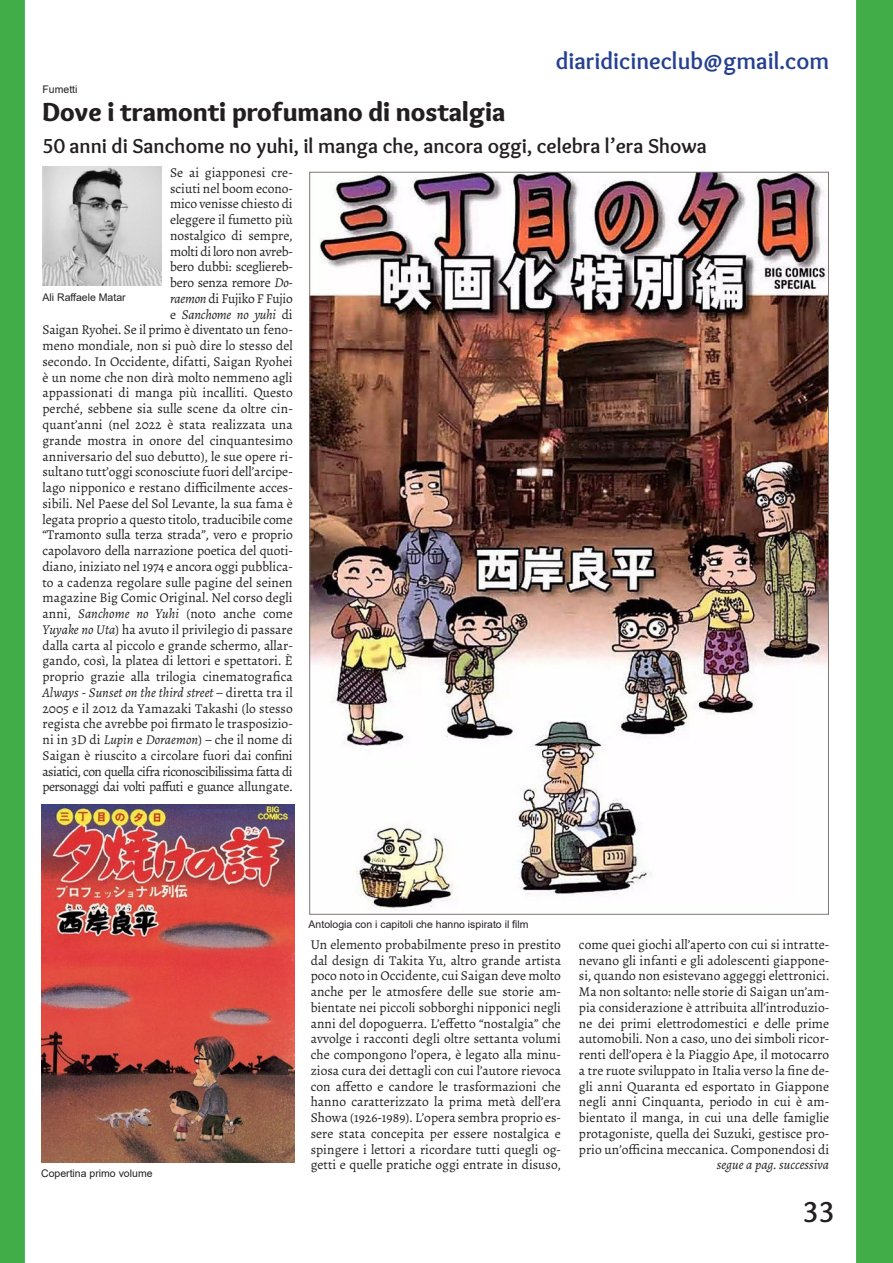
<style>
.page{position:relative;width:893px;height:1263px;background:#fff}
.page>*{position:absolute;margin:0;border:0;box-sizing:border-box;transform-origin:0 0}
.t1{font:700 30px "Overlock";color:#231f20}
.Titolo{font:900 27px "Overlock";color:#231f20}
.t2{font:700 24px "Overlock";color:#25408f}
.Sottotitolo{font:700 21px "Overlock";color:#231f20}
.Testo{font:13.5px/15.8px "Alegreya";color:#231f20;text-align:justify}
.autore_e_segue{font:italic 13.5px "Alegreya";color:#231f20}
.didascalia{font:10.5px "Arial";color:#231f20}
.s1{font-style:italic}
</style>
<div class="page">
<div style="left:856px;top:0;width:37px;height:1263px;background:#41ad49"></div>
<div style="left:0;top:0;width:25px;height:1263px;background:#41ad49"></div>
<img style="left:43px;top:167px;width:119px;height:119px">
<img style="left:312px;top:174px;width:514px;height:736px">
<img style="left:42px;top:805px;width:253px;height:358px">
<h3 class="t2" style="left:556px;top:47px;width:275px">diaridicineclub@gmail.com</h3>
<p class="didascalia" style="left:43px;top:82px;width:37px">Fumetti</p>
<p class="Titolo" style="left:43px;top:95px;width:464px">Dove i tramonti profumano di nostalgia</p>
<p class="Sottotitolo" style="left:43px;top:133px;width:666px">50 anni di Sanchome no yuhi, il manga che, ancora oggi, celebra l’era Showa</p>
<p class="Testo" style="left:43px;top:165px;width:252px;text-align:right">Se ai giapponesi cre-<br>sciuti nel boom econo-<br>mico venisse chiesto di<br>eleggere il fumetto più<br>nostalgico di sempre,<br>molti di loro non avreb-<br>bero dubbi: scegliereb-<br>bero senza remore <span class="s1">Do-<br>raemon</span> di Fujiko F Fujio<br>e <span class="s1">Sanchome no yuhi</span> di<br>Saigan Ryohei. Se il primo è diventato un feno&shy;meno mondiale, non si può dire lo stesso del secondo. In Occidente, difatti, Saigan Ryohei è un nome che non dirà molto nemmeno agli appassionati di manga più incalliti. Questo perché, sebbene sia sulle scene da oltre cin&shy;quant’anni (nel 2022 è stata realizzata una grande mostra in onore del cinquantesimo anniversario del suo debutto), le sue opere ri&shy;sultano tutt’oggi sconosciute fuori dell’arcipe&shy;lago nipponico e restano difficilmente acces&shy;sibili. Nel Paese del Sol Levante, la sua fama è legata proprio a questo titolo, traducibile come “Tramonto sulla terza strada”, vero e proprio capolavoro della narrazione poetica del quoti&shy;diano, iniziato nel 1974 e ancora oggi pubblica&shy;to a cadenza regolare sulle pagine del seinen magazine Big Comic Original. Nel corso degli anni, <span class="s1">Sanchome no Yuhi</span> (noto anche come <span class="s1">Yuyake no Uta</span>) ha avuto il privilegio di passare dalla carta al piccolo e grande schermo, allar&shy;gando, così, la platea di lettori e spettatori. È proprio grazie alla trilogia cinematografica <span class="s1">Always - Sunset on the third street</span> – diretta tra il 2005 e il 2012 da Yamazaki Takashi (lo stesso regista che avrebbe poi firmato le trasposizio&shy;ni in 3D di <span class="s1">Lupin</span> e <span class="s1">Doraemon</span>) – che il nome di Saigan è riuscito a circolare fuori dai confini asiatici, con quella cifra riconoscibilissima fatta di personaggi dai volti paffuti e guance allungate.</p>
<p class="didascalia" style="left:43px;top:290px;width:85px">Ali Raffaele Matar</p>
<p class="didascalia" style="left:41px;top:1166px;width:113px">Copertina primo volume</p>
<p class="didascalia" style="left:309px;top:917px;width:222px">Antologia con i capitoli che hanno ispirato il film</p>
<p class="Testo" style="left:311px;top:936px;width:252px">Un elemento probabilmente preso in prestito dal design di Takita Yu, altro grande artista poco noto in Occidente, cui Saigan deve molto anche per le atmosfere delle sue storie am&shy;bientate nei piccoli sobborghi nipponici negli anni del dopoguerra. L’effetto “nostalgia” che avvolge i racconti degli oltre settanta volumi che compongono l’opera, è legato alla minu&shy;ziosa cura dei dettagli con cui l’autore rievoca con affetto e candore le trasformazioni che hanno caratterizzato la prima metà dell’era Showa (1926-1989). L’opera sembra proprio es&shy;sere stata concepita per essere nostalgica e spingere i lettori a ricordare tutti quegli og&shy;getti e quelle pratiche oggi entrate in disuso,</p>
<p class="Testo" style="left:579px;top:936px;width:252px">come quei giochi all’aperto con cui si intratte&shy;nevano gli infanti e gli adolescenti giappone&shy;si, quando non esistevano aggeggi elettronici.<br>Ma non soltanto: nelle storie di Saigan un’am&shy;pia considerazione è attribuita all’introduzio&shy;ne dei primi elettrodomestici e delle prime automobili. Non a caso, uno dei simboli ricor&shy;renti dell’opera è la Piaggio Ape, il motocarro a tre ruote sviluppato in Italia verso la fine de&shy;gli anni Quaranta ed esportato in Giappone negli anni Cinquanta, periodo in cui è am&shy;bientato il manga, in cui una delle famiglie protagoniste, quella dei Suzuki, gestisce pro&shy;prio un’officina meccanica. Componendosi di</p>
<p class="autore_e_segue" style="left:717px;top:1156px;width:114px">segue a pag. successiva</p>
<h1 class="t1" style="left:803px;top:1194px;width:34px">33</h1>
</div>
